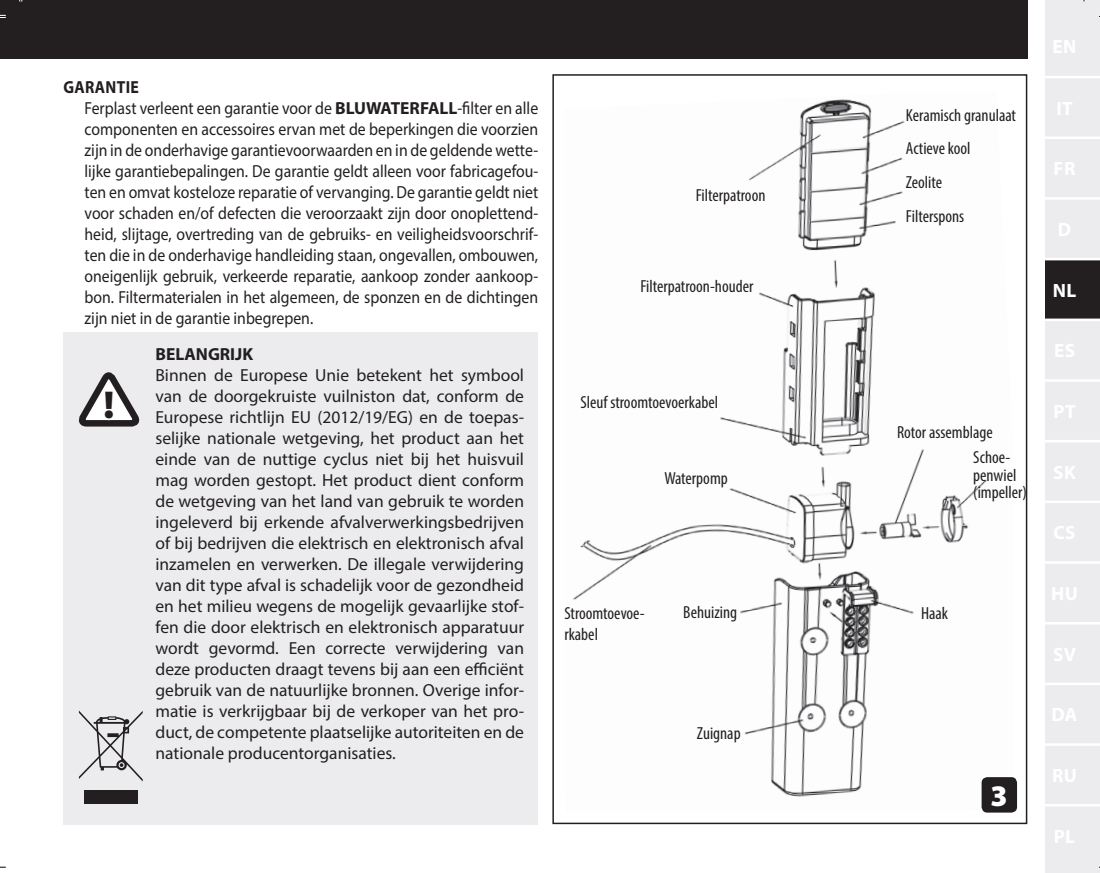
<style>
.page{position:relative;width:1100px;height:873px;background:#fff}
.page>*{position:absolute;margin:0;border:0;box-sizing:border-box;transform-origin:0 0}
.t1{font:900 39px "Myriad Pro";color:#231f20}
.t2{font:900 30px "Myriad Pro";color:#fff}
.t3{font:700 19.25px "Myriad Pro";color:#fff}
.t4{font:17.5px/21px "Myriad Pro";color:#231f20;text-align:justify}
.t5{font:17.5px/21px "Myriad Pro";color:#231f20;scale:.9 1}
.t6{font:condensed 17.5px/33.8px "Myriad Pro";color:#231f20}
.t7{font:700 17.5px "Myriad Pro";color:#231f20}
.s1{font-weight:700}
</style>
<div class="page">
<div style="left:0;top:0;width:1027px;height:59px;background:#231f20"></div>
<div style="left:1045px;top:0;width:55px;height:873px;background:#ececee"></div>
<div style="left:1045px;top:259px;width:55px;height:60px;background:#231f20"></div>
<hr style="left:1045px;top:804px;width:55px;height:2px;background:#fff">
<hr style="left:1045px;top:743px;width:55px;height:3px;background:#fff">
<hr style="left:1045px;top:682px;width:55px;height:3px;background:#fff">
<hr style="left:1045px;top:622px;width:55px;height:2px;background:#fff">
<hr style="left:1045px;top:561px;width:55px;height:3px;background:#fff">
<hr style="left:1045px;top:500px;width:55px;height:3px;background:#fff">
<hr style="left:1045px;top:440px;width:55px;height:2px;background:#fff">
<hr style="left:1045px;top:379px;width:55px;height:3px;background:#fff">
<hr style="left:1045px;top:318px;width:55px;height:3px;background:#fff">
<hr style="left:1045px;top:258px;width:55px;height:2px;background:#fff">
<hr style="left:1045px;top:197px;width:55px;height:3px;background:#fff">
<hr style="left:1045px;top:136px;width:55px;height:3px;background:#fff">
<hr style="left:1045px;top:76px;width:55px;height:2px;background:#fff">
<div style="left:63px;top:332px;width:475px;height:492px;background:#ececee"></div>
<div style="left:84px;top:790px;width:53px;height:13px;background:#231f20"></div>
<svg style="left:79px;top:710px;width:64px;height:71px"></svg>
<svg style="left:78px;top:372px;width:61px;height:55px"></svg>
<img style="left:573px;top:99px;width:414px;height:713px">
<div style="left:981px;top:777px;width:36px;height:35px;background:#231f20;border-radius:6px"></div>
<div style="left:552px;top:74px;width:475px;height:750px;border:2px solid #231f20"></div>
<svg style="left:0;top:15px;width:6px;height:3px"></svg>
<svg style="left:0;top:866px;width:6px;height:2px"></svg>
<p class="t5" style="left:85px;top:77px;width:505px;text-indent:-21px"><span class="s1">GARANTIE<br></span>Ferplast verleent een garantie voor de <span class="s1">BLUWATERFALL</span>-filter en alle componenten en accessoires ervan met de beperkingen die voorzien zijn in de onderhavige garantievoorwaarden en in de geldende wette&shy;lijke garantiebepalingen. De garantie geldt alleen voor fabricagefou&shy;ten en omvat kosteloze reparatie of vervanging. De garantie geldt niet voor schaden en/of defecten die veroorzaakt zijn door onoplettend&shy;heid, slijtage, overtreding van de gebruiks- en veiligheidsvoorschrif&shy;ten die in de onderhavige handleiding staan, ongevallen, ombouwen, oneigenlijk gebruik, verkeerde reparatie, aankoop zonder aankoop&shy;bon. Filtermaterialen in het algemeen, de sponzen en de dichtingen zijn niet in de garantie inbegrepen.</p>
<h1 class="t1" style="left:103px;top:379px;width:13px">!</h1>
<p class="t7" style="left:155px;top:342px;width:99px">BELANGRIJK</p>
<p class="t4" style="left:155px;top:364px;width:370px">Binnen de Europese Unie betekent het symbool van de doorgekruiste vuilniston dat, conform de Europese richtlijn EU (2012/19/EG) en de toepas&shy;selijke nationale wetgeving, het product aan het einde van de nuttige cyclus niet bij het huisvuil mag worden gestopt. Het product dient conform de wetgeving van het land van gebruik te worden ingeleverd bij erkende afvalverwerkingsbedrijven of bij bedrijven die elektrisch en elektronisch afval inzamelen en verwerken. De illegale verwijdering van dit type afval is schadelijk voor de gezondheid en het milieu wegens de mogelijk gevaarlijke stof&shy;fen die door elektrisch en elektronisch apparatuur wordt gevormd. Een correcte verwijdering van deze producten draagt tevens bij aan een efficiënt gebruik van de natuurlijke bronnen. Overige infor&shy;matie is verkrijgbaar bij de verkoper van het pro&shy;duct, de competente plaatselijke autoriteiten en de nationale producentorganisaties.</p>
<p class="t6" style="left:696px;top:179px;width:71px">Filterpatroon</p>
<p class="t6" style="left:640px;top:269px;width:114px">Filterpatroon-houder</p>
<p class="t6" style="left:581px;top:385px;width:139px">Sleuf stroomtoevoerkabel</p>
<p class="t6" style="left:664px;top:461px;width:65px">Waterpomp</p>
<p class="t6" style="left:564px;top:602px;width:82px;line-height:21px">Stroomtoevoe&shy;rkabel</p>
<p class="t6" style="left:683px;top:595px;width:55px">Behuizing</p>
<p class="t6" style="left:697px;top:716px;width:45px">Zuignap</p>
<p class="t6" style="left:906px;top:98px;width:112px">Keramisch granulaat</p>
<p class="t6" style="left:906px;top:132px;width:66px">Actieve kool<br>Zeolite<br>Filterspons</p>
<p class="t3" style="left:1052px;top:278px;width:25px">NL</p>
<p class="t6" style="left:897px;top:415px;width:97px">Rotor assemblage</p>
<p class="t6" style="left:973px;top:448px;width:55px;line-height:17.5px">Schoe&shy;penwiel (impeller)</p>
<p class="t6" style="left:921px;top:596px;width:29px">Haak</p>
<h2 class="t2" style="left:990px;top:776px;width:19px">3</h2>
</div>
